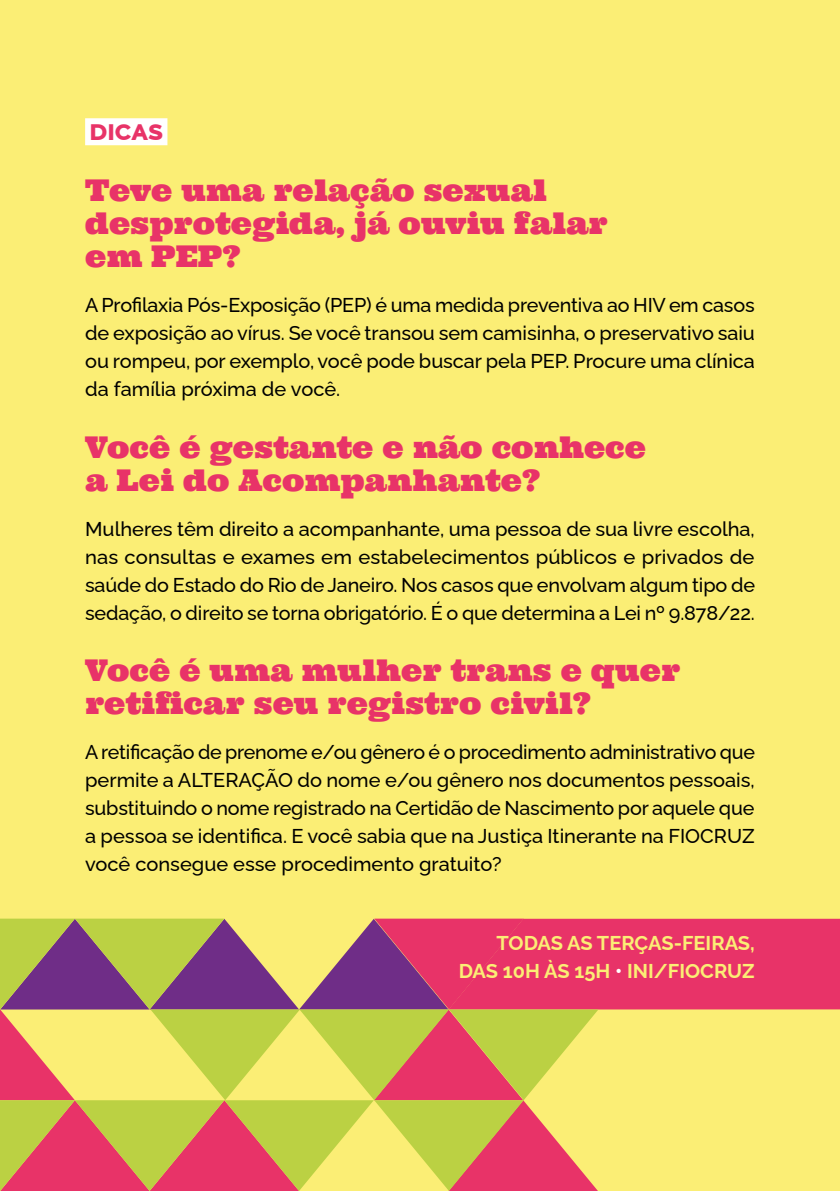
<style>
.page{position:relative;width:840px;height:1191px;background:#fff}
.page>*{position:absolute;margin:0;border:0;box-sizing:border-box;transform-origin:0 0}
.Titulo{font:30px/33px "Ultra";color:#e83368}
.CorpoTexto{font:800 28px "Raleway";letter-spacing:-.005em;color:#e83368}
.CorpoTexto-2{font:500 20px/28px "Raleway";letter-spacing:-.005em;color:#000;text-align:justify}
.CorpoTexto-3{font:700 20px/28px "Raleway";color:#fbee75;text-align:right}
.s1{color:#fff}
</style>
<div class="page">
<div style="left:0;top:0;width:839px;height:1191px;background:#fbee75"></div>
<svg style="left:0;top:918px;width:839px;height:273px"></svg>
<div style="left:85px;top:118px;width:82px;height:27px;background:#fff"></div>
<p class="CorpoTexto" style="left:89px;top:107px;width:75px">dicas</p>
<p class="Titulo" style="left:85px;top:174px;width:524px">Teve uma relação sexual desprotegida, já ouviu falar em PEP?</p>
<p class="CorpoTexto-2" style="left:85px;top:289px;width:671px">A Profilaxia Pós-Exposição (PEP) é uma medida preventiva ao HIV em casos de exposição ao vírus. Se você transou sem camisinha, o preservativo saiu ou rompeu, por exemplo, você pode buscar pela PEP. Procure uma clínica da família próxima de você.</p>
<p class="Titulo" style="left:85px;top:430px;width:562px">Você é gestante e não conhece a Lei do Acompanhante?</p>
<p class="CorpoTexto-2" style="left:85px;top:512px;width:671px">Mulheres têm direito a acompanhante, uma pessoa de sua livre escolha, nas consultas e exames em estabelecimentos públicos e privados de saúde do Estado do Rio de Janeiro. Nos casos que envolvam algum tipo de sedação, o direito se torna obrigatório. É o que determina a Lei nº 9.878/22.</p>
<p class="Titulo" style="left:85px;top:653px;width:596px">Você é uma mulher trans e quer retificar seu registro civil?</p>
<p class="CorpoTexto-2" style="left:85px;top:735px;width:671px">A retificação de prenome e/ou gênero é o procedimento administrativo que permite a ALTERAÇÃO do nome e/ou gênero nos documentos pessoais, substituindo o nome registrado na Certidão de Nascimento por aquele que a pessoa se identifica. E você sabia que na Justiça Itinerante na FIOCRUZ você consegue esse procedimento gratuito?</p>
<p class="CorpoTexto-3" style="left:458px;top:927px;width:297px">TODAS AS TERÇAS-FEIRAS,<br>DAS 10H ÀS 15H <span class="s1">•</span> INI/FIOCRUZ</p>
</div>
